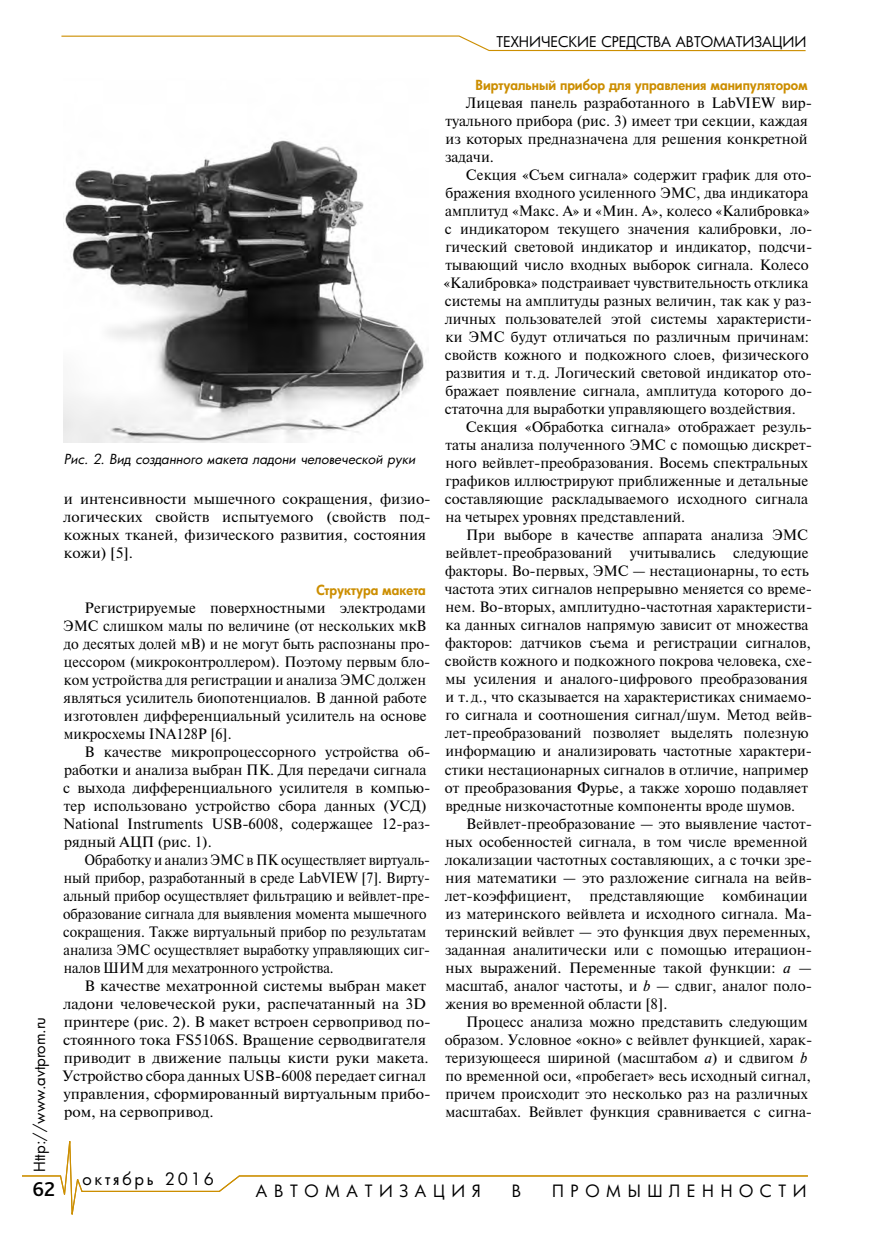
<style>
.page{position:relative;width:893px;height:1234px;background:#fff}
.page>*{position:absolute;margin:0;border:0;box-sizing:border-box;transform-origin:0 0}
.t1{font:500 21px "Bliss Pro";color:#000}
.t2{font:16.5px "Futura Cyr";letter-spacing:.4em;color:#000}
.t3{font:16.5px "Futura Cyr";letter-spacing:.17em;color:#000}
.t4{font:15px/18px "Newton";color:#000}
.t5{font:15px/18px "Newton";color:#000;scale:.93 1}
.t6{font:15px/18px "Newton";color:#000;scale:1.04 1}
.t7{font:15px "Futura Cyr";color:#000}
.t8{font:14.4px "Futura Cyr";letter-spacing:-.005em;color:#000}
.t9{font:800 13.5px "Futura Cyr";color:#cc8e00}
.t10{font:italic 13.5px "Futura Cyr";color:#000}
.s1{font-style:italic}
</style>
<div class="page">
<svg style="left:22px;top:1141px;width:786px;height:74px"></svg>
<svg style="left:61px;top:35px;width:745px;height:17px"></svg>
<img style="left:64px;top:140px;width:360px;height:302px">
<p class="t8" style="left:496px;top:33px;width:311px">ТЕХНИЧЕСКИЕ СРЕДСТВА АВТОМАТИЗАЦИИ</p>
<p class="t9" style="left:476px;top:77px;width:334px">Виртуальный прибор для управления манипулятором</p>
<p class="t4" style="left:445px;top:93px;width:368px;text-indent:21px">Лицевая панель разработанного в LabVIEW вир‑ туального прибора (рис. 3) имеет три секции, каждая из которых предназначена для решения конкретной задачи.</p>
<p class="t4" style="left:443px;top:165px;width:370px;text-indent:22px">Секция «Съем сигнала» содержит график для ото‑ бражения входного усиленного ЭМС, два индикатора амплитуд «Макс. А» и «Мин. А», колесо «Калибровка» с индикатором текущего значения калибровки, ло‑ гический световой индикатор и индикатор, подсчи‑ тывающий число входных выборок сигнала. Колесо «Калибровка» подстраивает чувствительность отклика системы на амплитуды разных величин, так как у раз‑ личных пользователей этой системы характеристи‑ ки ЭМС будут отличаться по различным причинам: свойств кожного и подкожного слоев, физического развития и т.д. Логический световой индикатор ото‑ бражает появление сигнала, амплитуда которого до‑ статочна для выработки управляющего воздействия.</p>
<p class="t4" style="left:445px;top:417px;width:369px;text-indent:21px">Секция «Обработка сигнала» отображает резуль‑ таты анализа полученного ЭМС с помощью дискрет‑ ного вейвлет-преобразования. Восемь спектральных графиков иллюстрируют приближенные и детальные составляющие раскладываемого исходного сигнала на четырех уровнях представлений.</p>
<p class="t4" style="left:445px;top:525px;width:369px;text-indent:22px">При выборе в качестве аппарата анализа ЭМС вейвлет-преобразований учитывались следующие факторы. Во‑первых, ЭМС — нестационарны, то есть частота этих сигналов непрерывно меняется со време‑ нем. Во‑вторых, амплитудно-частотная характеристи‑ ка данных сигналов напрямую зависит от множества факторов: датчиков съема и регистрации сигналов, свойств кожного и подкожного покрова человека, схе‑ мы усиления и аналого-цифрового преобразования и т.д., что сказывается на характеристиках снимаемо‑ го сигнала и соотношения сигнал/шум. Метод вейв‑ лет-преобразований позволяет выделять полезную информацию и анализировать частотные характери‑ стики нестационарных сигналов в отличие, например от преобразования Фурье, а также хорошо подавляет вредные низкочастотные компоненты вроде шумов.</p>
<p class="t4" style="left:445px;top:813px;width:369px;text-indent:21px">Вейвлет-преобразование — это выявление частот‑ ных особенностей сигнала, в том числе временной локализации частотных составляющих, а с точки зре‑ ния математики — это разложение сигнала на вейв‑ лет-коэффициент, представляющие комбинации из материнского вейвлета и исходного сигнала. Ма‑ теринский вейвлет — это функция двух переменных, заданная аналитически или с помощью итерацион‑ ных выражений. Переменные такой функции: <span class="s1">a</span> — масштаб, аналог частоты, и <span class="s1">b</span> — сдвиг, аналог поло‑ жения во временной области [8].</p>
<p class="t4" style="left:445px;top:1011px;width:369px;text-indent:21px">Процесс анализа можно представить следующим образом. Условное «окно» с вейвлет функцией, харак‑ теризующееся шириной (масштабом <span class="s1">a</span>) и сдвигом <span class="s1">b </span>по временной оси, «пробегает» весь исходный сигнал, причем происходит это несколько раз на различных масштабах. Вейвлет функция сравнивается с сигна‑</p>
<p class="t10" style="left:64px;top:450px;width:353px">Рис. 2. Вид созданного макета ладони человеческой руки</p>
<p class="t4" style="left:63px;top:489px;width:369px">и интенсивности мышечного сокращения, физио‑ логических свойств испытуемого (свойств под‑ кожных тканей, физического развития, состояния кожи) [5].</p>
<p class="t9" style="left:316px;top:581px;width:111px">Структура макета</p>
<p class="t4" style="left:63px;top:597px;width:369px;text-indent:21px">Регистрируемые поверхностными электродами ЭМС слишком малы по величине (от нескольких мкВ до десятых долей мВ) и не могут быть распознаны про‑ цессором (микроконтроллером). Поэтому первым бло‑ ком устройства для регистрации и анализа ЭМС должен являться усилитель биопотенциалов. В данной работе изготовлен дифференциальный усилитель на основе микросхемы INA128P [6].</p>
<p class="t4" style="left:63px;top:741px;width:369px;text-indent:21px">В качестве микропроцессорного устройства об‑ работки и анализа выбран ПК. Для передачи сигнала с выхода дифференциального усилителя в компью‑ тер использовано устройство сбора данных (УСД)<br>National Instruments USB‑6008, содержащее 12‑раз‑ рядный АЦП (рис. 1).</p>
<p class="t5" style="left:63px;top:849px;width:396px;text-indent:21px">Обработку и анализ ЭМС в ПК осуществляет виртуаль‑ ный прибор, разработанный в среде LabVIEW [7]. Вирту‑ альный прибор осуществляет фильтрацию и вейвлет-пре‑ образование сигнала для выявления момента мышечного сокращения. Также виртуальный прибор по результатам анализа ЭМС осуществляет выработку управляющих сиг‑ налов ШИМ для мехатронного устройства.</p>
<p class="t6" style="left:63px;top:975px;width:355px;text-indent:22px">В качестве мехатронной системы выбран макет ладони человеческой руки, распечатанный на 3D принтере (рис. 2). В макет встроен сервопривод по‑ стоянного тока FS5106S. Вращение серводвигателя приводит в движение пальцы кисти руки макета.<br>Устройство сбора данных USB‑6008 передает сигнал управления, сформированный виртуальным прибо‑ ром, на сервопривод.</p>
<p class="t7" style="left:30px;top:1171px;width:157px;rotate:-90deg">Http://www.avtprom.ru</p>
<h1 class="t1" style="left:33px;top:1175px;width:24px">62</h1>
<p class="t2" style="left:256px;top:1180px;width:226px">АВТОМАТИЗАЦИЯ</p>
<p class="t2" style="left:512px;top:1180px;width:11px">В</p>
<p class="t2" style="left:552px;top:1180px;width:256px">ПРОМЫШЛЕННОСТИ</p>
<p class="t3" style="left:82px;top:1168px;width:133px">октябрь 2016</p>
</div>
